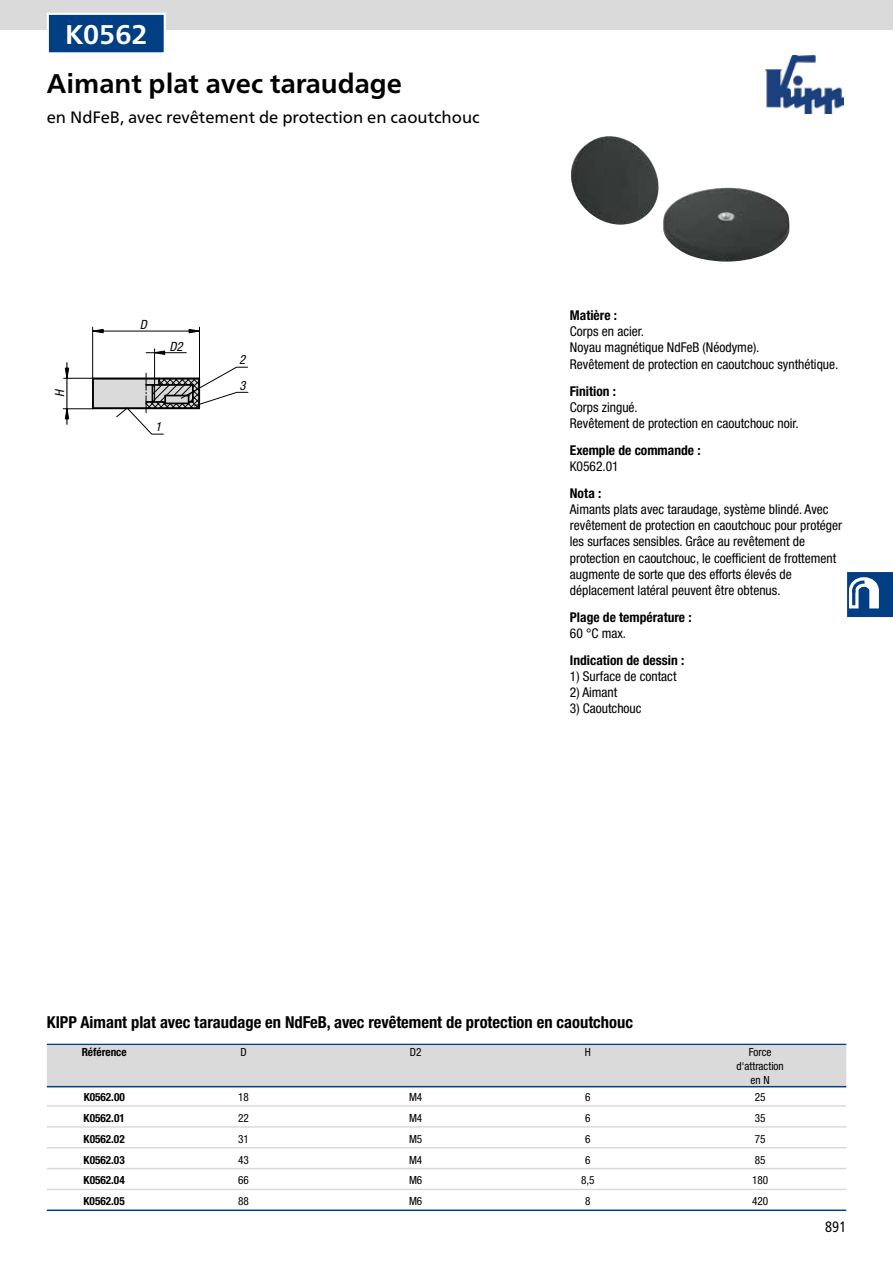
<style>
.page{position:relative;width:893px;height:1263px;background:#fff}
.page>*{position:absolute;margin:0;border:0;box-sizing:border-box;transform-origin:0 0}
.t1{font:700 27px "Frutiger Neue LTW1 G";color:#000}
.t2{font:700 27px "Frutiger Neue LTW1 G";color:#fff}
.t3{font:700 condensed 16.5px "Helvetica Neue LTW1 G";color:#000}
.t4{font:16.5px "Frutiger Neue LTW1 G";color:#000}
.t5{font:15px "Frutiger Neue LTW1 G";color:#000;scale:.81 1}
.t6{font:condensed 13.5px/16.2px "Helvetica Neue LTW1 G";color:#000}
.t7{font:700 condensed 13.5px "Helvetica Neue LTW1 G";color:#000}
.t8{font:italic condensed 12.75px/25.2px "Helvetica Neue LTW1 G";color:#000}
.t9{font:condensed 11.25px/14px "Helvetica Neue LTW1 G";color:#000;text-align:center}
.t10{font:700 condensed 11.25px "Helvetica Neue LTW1 G";color:#000}
</style>
<div class="page">
<img style="left:765px;top:55px;width:79px;height:58px">
<div style="left:0;top:0;width:893px;height:30px;background:#dadada"></div>
<svg style="left:847px;top:572px;width:46px;height:46px"></svg>
<img style="left:571px;top:136px;width:219px;height:126px">
<hr style="left:92px;top:327px;width:1px;height:51px;background:#000">
<hr style="left:199px;top:327px;width:1px;height:51px;background:#000">
<hr style="left:63px;top:408px;width:30px;height:1px;background:#000">
<hr style="left:154px;top:349px;width:1px;height:37px;background:#000">
<hr style="left:146px;top:352px;width:40px;height:1px;background:#000">
<hr style="left:93px;top:331px;width:106px;height:1px;background:#000">
<svg style="left:188px;top:328px;width:11px;height:6px"></svg>
<svg style="left:92px;top:328px;width:12px;height:6px"></svg>
<svg style="left:149px;top:350px;width:16px;height:5px"></svg>
<hr style="left:67px;top:363px;width:1px;height:61px;background:#000">
<svg style="left:64px;top:366px;width:185px;height:69px"></svg>
<div style="left:48px;top:14px;width:117px;height:39px;background:#023e84"></div>
<div style="left:47px;top:13px;width:119px;height:41px;border:2px solid #fff"></div>
<hr style="left:47px;top:1044px;width:799px;height:1px;background:#023e84">
<div style="left:47px;top:1045px;width:799px;height:41px;background:#dadada"></div>
<hr style="left:47px;top:1086px;width:799px;height:1px;background:#023e84">
<hr style="left:47px;top:1105px;width:799px;height:2px;background:#dadada">
<hr style="left:47px;top:1126px;width:799px;height:2px;background:#dadada">
<hr style="left:47px;top:1147px;width:799px;height:1px;background:#dadada">
<hr style="left:47px;top:1168px;width:799px;height:1px;background:#dadada">
<hr style="left:47px;top:1189px;width:799px;height:1px;background:#dadada">
<hr style="left:47px;top:1209px;width:799px;height:2px;background:#023e84">
<h1 class="t2" style="left:65px;top:18px;width:84px">K0562</h1>
<h1 class="t1" style="left:47px;top:67px;width:357px">Aimant plat avec taraudage</h1>
<p class="t4" style="left:47px;top:105px;width:434px">en NdFeB, avec revêtement de protection en caoutchouc</p>
<p class="t8" style="left:47px;top:397px;width:9px;rotate:-90deg">H</p>
<p class="t8" style="left:140px;top:312px;width:9px">D</p>
<p class="t8" style="left:170px;top:334px;width:15px">D2</p>
<p class="t8" style="left:155px;top:414px;width:8px">1</p>
<p class="t8" style="left:239px;top:347px;width:8px">2<br>3</p>
<p class="t7" style="left:570px;top:307px;width:49px">Matière :</p>
<p class="t6" style="left:570px;top:323px;width:270px">Corps en acier.<br>Noyau magnétique NdFeB (Néodyme).<br>Revêtement de protection en caoutchouc synthétique.</p>
<p class="t7" style="left:570px;top:383px;width:48px">Finition :</p>
<p class="t6" style="left:570px;top:399px;width:230px">Corps zingué.<br>Revêtement de protection en caoutchouc noir.</p>
<p class="t7" style="left:570px;top:442px;width:132px">Exemple de commande :</p>
<p class="t6" style="left:570px;top:458px;width:50px">K0562.01</p>
<p class="t7" style="left:570px;top:485px;width:33px">Nota :</p>
<p class="t6" style="left:570px;top:501px;width:274px">Aimants plats avec taraudage, système blindé. Avec revêtement de protection en caoutchouc pour protéger les surfaces sensibles. Grâce au revêtement de protection en caoutchouc, le coefficient de frottement augmente de sorte que des efforts élevés de déplacement latéral peuvent être obtenus.</p>
<p class="t7" style="left:570px;top:609px;width:123px">Plage de température :</p>
<p class="t6" style="left:570px;top:625px;width:58px">60 °C max.</p>
<p class="t7" style="left:570px;top:652px;width:116px">Indication de dessin :</p>
<p class="t6" style="left:570px;top:668px;width:108px">1) Surface de contact</p>
<p class="t6" style="left:570px;top:684px;width:49px">2) Aimant</p>
<p class="t6" style="left:570px;top:701px;width:73px">3) Caoutchouc</p>
<p class="t3" style="left:47px;top:1012px;width:588px">KIPP Aimant plat avec taraudage en NdFeB, avec revêtement de protection en caoutchouc</p>
<p class="t10" style="left:82px;top:1045px;width:47px">Référence</p>
<p class="t9" style="left:240px;top:1045px;width:8px">D</p>
<p class="t9" style="left:410px;top:1045px;width:13px">D2</p>
<p class="t9" style="left:585px;top:1045px;width:8px">H</p>
<p class="t9" style="left:736px;top:1045px;width:49px">Force d‘attraction en N</p>
<p class="t10" style="left:84px;top:1090px;width:43px">K0562.00</p>
<p class="t9" style="left:238px;top:1090px;width:12px">18</p>
<p class="t9" style="left:409px;top:1090px;width:15px">M4</p>
<p class="t9" style="left:585px;top:1090px;width:7px">6</p>
<p class="t9" style="left:755px;top:1090px;width:12px">25</p>
<p class="t10" style="left:84px;top:1111px;width:43px">K0562.01</p>
<p class="t9" style="left:238px;top:1111px;width:12px">22</p>
<p class="t9" style="left:409px;top:1111px;width:15px">M4</p>
<p class="t9" style="left:585px;top:1111px;width:7px">6</p>
<p class="t9" style="left:755px;top:1111px;width:12px">35</p>
<p class="t10" style="left:84px;top:1132px;width:43px">K0562.02</p>
<p class="t9" style="left:238px;top:1132px;width:12px">31</p>
<p class="t9" style="left:409px;top:1132px;width:15px">M5</p>
<p class="t9" style="left:585px;top:1132px;width:7px">6</p>
<p class="t9" style="left:755px;top:1132px;width:12px">75</p>
<p class="t10" style="left:84px;top:1153px;width:43px">K0562.03</p>
<p class="t9" style="left:238px;top:1153px;width:12px">43</p>
<p class="t9" style="left:409px;top:1153px;width:15px">M4</p>
<p class="t9" style="left:585px;top:1153px;width:7px">6</p>
<p class="t9" style="left:755px;top:1153px;width:12px">85</p>
<p class="t10" style="left:84px;top:1174px;width:43px">K0562.04</p>
<p class="t9" style="left:238px;top:1173px;width:12px">66</p>
<p class="t9" style="left:409px;top:1173px;width:15px">M6</p>
<p class="t9" style="left:581px;top:1173px;width:15px">8,5</p>
<p class="t9" style="left:752px;top:1173px;width:18px">180</p>
<p class="t10" style="left:84px;top:1194px;width:43px">K0562.05</p>
<p class="t9" style="left:238px;top:1194px;width:12px">88</p>
<p class="t9" style="left:409px;top:1194px;width:15px">M6</p>
<p class="t9" style="left:585px;top:1194px;width:7px">8</p>
<p class="t9" style="left:752px;top:1194px;width:18px">420</p>
<p class="t5" style="left:825px;top:1215px;width:27px">891</p>
</div>
